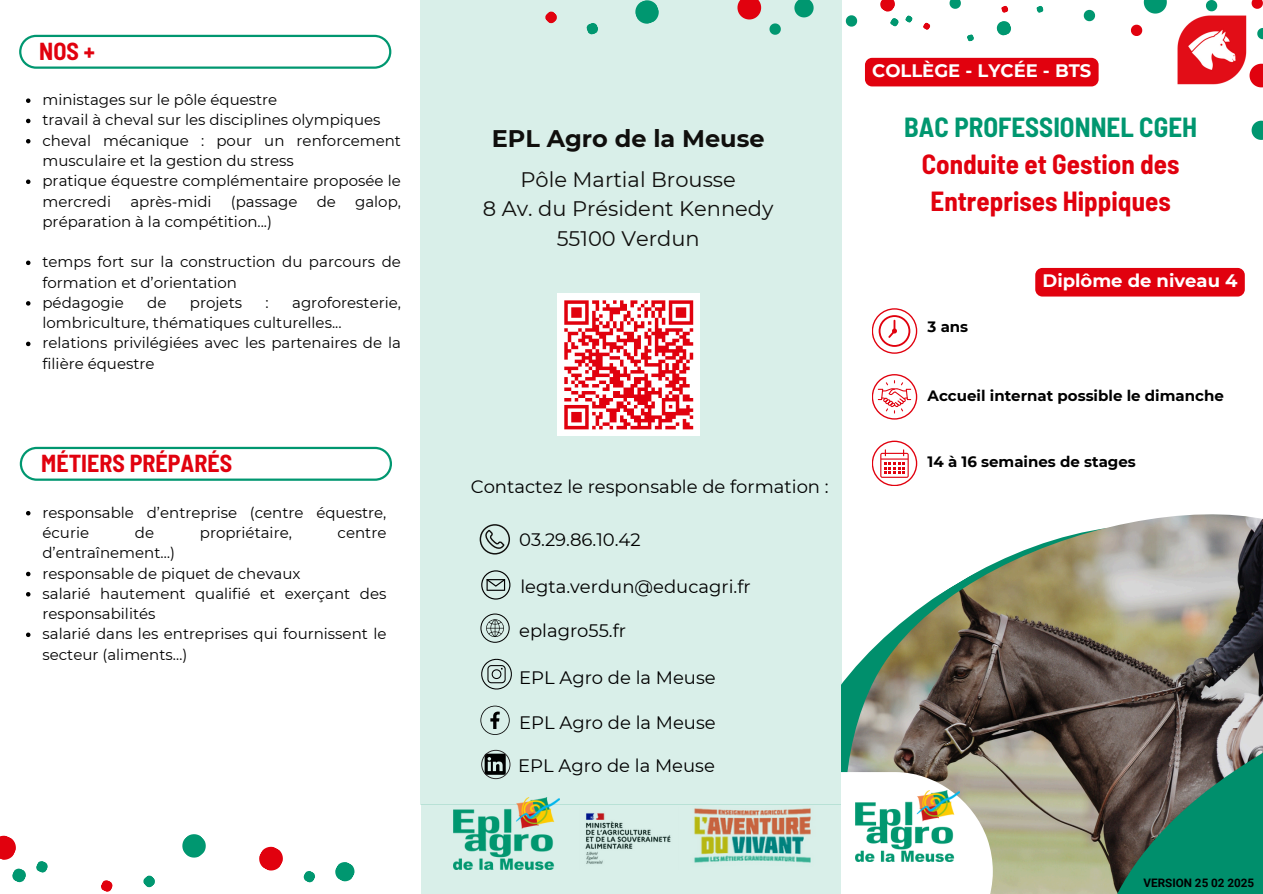
<style>
.page{position:relative;width:1263px;height:894px;background:#fff}
.page>*{position:absolute;margin:0;border:0;box-sizing:border-box;transform-origin:0 0}
.t1{font:700 semi-condensed 27px/37.2px "Barlow";color:#e1010e;text-align:center}
.t2{font:700 semi-condensed 27px "Barlow";color:#009770}
.t3{font:700 semi-condensed 24px "Barlow";color:#e1010e}
.t4{font:700 24px "Montserrat";color:#100f0d}
.t5{font:21px/29.4px "Montserrat";color:#100f0d;text-align:center}
.t6{font:18px "Montserrat";color:#000}
.t7{font:700 18px "Montserrat";color:#fff}
.t8{font:15px/20.2px "Montserrat";color:#000}
.t9{font:700 15px "Montserrat";color:#000}
.t10{font:700 11.7px "Roboto";color:#000}
</style>
<div class="page">
<img style="left:845px;top:514px;width:418px;height:379px">
<div style="left:421px;top:0;width:421px;height:804px;background:#d9efe9"></div>
<svg style="left:481px;top:570px;width:29px;height:29px"></svg>
<svg style="left:480px;top:705px;width:30px;height:29px"></svg>
<svg style="left:481px;top:658px;width:31px;height:32px"></svg>
<svg style="left:480px;top:524px;width:30px;height:30px"></svg>
<svg style="left:1131px;top:25px;width:11px;height:11px"></svg>
<svg style="left:1084px;top:10px;width:11px;height:11px"></svg>
<svg style="left:1144px;top:0;width:22px;height:13px"></svg>
<svg style="left:1206px;top:0;width:11px;height:9px"></svg>
<svg style="left:1251px;top:0;width:12px;height:9px"></svg>
<svg style="left:1257px;top:28px;width:6px;height:11px"></svg>
<svg style="left:1252px;top:64px;width:11px;height:23px"></svg>
<svg style="left:846px;top:15px;width:11px;height:12px"></svg>
<svg style="left:1251px;top:121px;width:12px;height:19px"></svg>
<svg style="left:949px;top:0;width:12px;height:9px"></svg>
<svg style="left:872px;top:374px;width:45px;height:45px"></svg>
<svg style="left:872px;top:440px;width:45px;height:46px"></svg>
<svg style="left:872px;top:308px;width:45px;height:46px"></svg>
<svg style="left:635px;top:0;width:24px;height:24px"></svg>
<svg style="left:586px;top:23px;width:12px;height:12px"></svg>
<svg style="left:545px;top:11px;width:12px;height:13px"></svg>
<svg style="left:769px;top:23px;width:12px;height:12px"></svg>
<svg style="left:794px;top:0;width:19px;height:17px"></svg>
<svg style="left:1036px;top:6px;width:8px;height:7px"></svg>
<svg style="left:996px;top:5px;width:15px;height:31px"></svg>
<svg style="left:967px;top:34px;width:7px;height:8px"></svg>
<svg style="left:923px;top:22px;width:8px;height:8px"></svg>
<svg style="left:880px;top:0;width:33px;height:27px"></svg>
<svg style="left:422px;top:804px;width:419px;height:89px;background:#c9ddd2"></svg>
<svg style="left:182px;top:834px;width:24px;height:24px"></svg>
<svg style="left:143px;top:875px;width:12px;height:13px"></svg>
<svg style="left:101px;top:880px;width:12px;height:12px"></svg>
<svg style="left:36px;top:861px;width:12px;height:12px"></svg>
<svg style="left:0;top:835px;width:26px;height:48px"></svg>
<svg style="left:259px;top:846px;width:24px;height:25px"></svg>
<svg style="left:303px;top:871px;width:12px;height:12px"></svg>
<svg style="left:335px;top:862px;width:20px;height:20px"></svg>
<svg style="left:737px;top:0;width:24px;height:19px"></svg>
<svg style="left:481px;top:749px;width:29px;height:29px"></svg>
<svg style="left:480px;top:613px;width:30px;height:29px"></svg>
<svg style="left:19px;top:35px;width:372px;height:34px"></svg>
<img style="left:1177px;top:9px;width:75px;height:76px">
<div style="left:865px;top:58px;width:234px;height:28px;background:#e1010e;border-radius:7px"></div>
<div style="left:1035px;top:268px;width:210px;height:28px;background:#e1010e;border-radius:7px"></div>
<svg style="left:26px;top:98px;width:4px;height:5px"></svg>
<svg style="left:26px;top:119px;width:4px;height:4px"></svg>
<svg style="left:26px;top:139px;width:4px;height:4px"></svg>
<svg style="left:26px;top:179px;width:4px;height:5px"></svg>
<svg style="left:26px;top:260px;width:4px;height:5px"></svg>
<svg style="left:26px;top:301px;width:4px;height:4px"></svg>
<svg style="left:26px;top:341px;width:4px;height:5px"></svg>
<svg style="left:841px;top:772px;width:152px;height:121px"></svg>
<img style="left:856px;top:790px;width:103px;height:70px">
<svg style="left:20px;top:446px;width:372px;height:34px"></svg>
<svg style="left:26px;top:511px;width:4px;height:4px"></svg>
<svg style="left:26px;top:571px;width:4px;height:5px"></svg>
<svg style="left:26px;top:592px;width:4px;height:4px"></svg>
<svg style="left:26px;top:632px;width:4px;height:5px"></svg>
<div style="left:557px;top:293px;width:143px;height:143px;background:#fff"></div>
<svg style="left:564px;top:300px;width:130px;height:130px"></svg>
<img style="left:454px;top:797px;width:106px;height:72px">
<p class="t3" style="left:39px;top:36px;width:57px">NOS +</p>
<p class="t8" style="left:42px;top:90px;width:236px">ministages sur le pôle équestre</p>
<p class="t8" style="left:42px;top:110px;width:340px">travail à cheval sur les disciplines olympiques</p>
<p class="t8" style="left:42px;top:130px;width:360px">cheval mécanique : pour un renforcement musculaire et la gestion du stress</p>
<p class="t8" style="left:42px;top:171px;width:360px">pratique équestre complémentaire proposée le mercredi</p>
<p class="t8" style="left:130px;top:191px;width:83px">après-midi</p>
<p class="t8" style="left:231px;top:191px;width:68px">(passage</p>
<p class="t8" style="left:317px;top:191px;width:21px">de</p>
<p class="t8" style="left:355px;top:191px;width:47px">galop,</p>
<p class="t8" style="left:42px;top:211px;width:231px">préparation à la compétition...)</p>
<p class="t8" style="left:42px;top:252px;width:360px">temps fort sur la construction du parcours de formation et d’orientation</p>
<p class="t8" style="left:42px;top:292px;width:83px">pédagogie</p>
<p class="t8" style="left:147px;top:292px;width:21px">de</p>
<p class="t8" style="left:190px;top:292px;width:54px">projets</p>
<p class="t8" style="left:266px;top:292px;width:5px">:</p>
<p class="t8" style="left:42px;top:292px;width:360px;text-indent:250px">agroforesterie, lombriculture, thématiques culturelles...</p>
<p class="t8" style="left:42px;top:333px;width:360px">relations privilégiées avec les partenaires de la filière équestre</p>
<p class="t3" style="left:41px;top:448px;width:192px">MÉTIERS PRÉPARÉS</p>
<p class="t8" style="left:42px;top:502px;width:345px">responsable d’entreprise (centre équestre, écurie</p>
<p class="t8" style="left:135px;top:522px;width:21px">de</p>
<p class="t8" style="left:200px;top:522px;width:94px">propriétaire,</p>
<p class="t8" style="left:338px;top:522px;width:50px">centre</p>
<p class="t8" style="left:42px;top:542px;width:134px">d’entraînement…)</p>
<p class="t8" style="left:42px;top:563px;width:260px">responsable de piquet de chevaux</p>
<p class="t8" style="left:42px;top:583px;width:345px">salarié hautement qualifié et exerçant des responsabilités</p>
<p class="t8" style="left:42px;top:623px;width:345px">salarié dans les entreprises qui fournissent le secteur (aliments…)</p>
<p class="t4" style="left:492px;top:124px;width:274px">EPL Agro de la Meuse</p>
<p class="t5" style="left:483px;top:165px;width:292px">Pôle Martial Brousse<br>8 Av. du Président Kennedy<br>55100 Verdun</p>
<p class="t6" style="left:471px;top:475px;width:359px">Contactez le responsable de formation :</p>
<p class="t6" style="left:519px;top:528px;width:123px">03.29.86.10.42</p>
<p class="t6" style="left:520px;top:576px;width:232px">legta.verdun@educagri.fr</p>
<h4 class="t6" style="left:519px;top:619px;width:108px">eplagro55.fr</h4>
<h3 class="t6" style="left:519px;top:666px;width:198px">EPL Agro de la Meuse</h3>
<p class="t6" style="left:519px;top:711px;width:198px">EPL Agro de la Meuse</p>
<p class="t6" style="left:518px;top:754px;width:198px">EPL Agro de la Meuse</p>
<p class="t7" style="left:872px;top:60px;width:221px">COLLÈGE - LYCÉE - BTS</p>
<h1 class="t2" style="left:904px;top:110px;width:294px">BAC PROFESSIONNEL CGEH</h1>
<h1 class="t1" style="left:922px;top:145px;width:259px">Conduite et Gestion des<br>Entreprises Hippiques</h1>
<p class="t9" style="left:928px;top:317px;width:42px">3 ans</p>
<p class="t7" style="left:1042px;top:270px;width:197px">Diplôme de niveau 4</p>
<p class="t9" style="left:928px;top:387px;width:298px">Accueil internat possible le dimanche</p>
<p class="t9" style="left:928px;top:452px;width:210px">14 à 16 semaines de stages</p>
<p class="t10" style="left:1143px;top:875px;width:112px">VERSION 25 02 2025</p>
</div>
